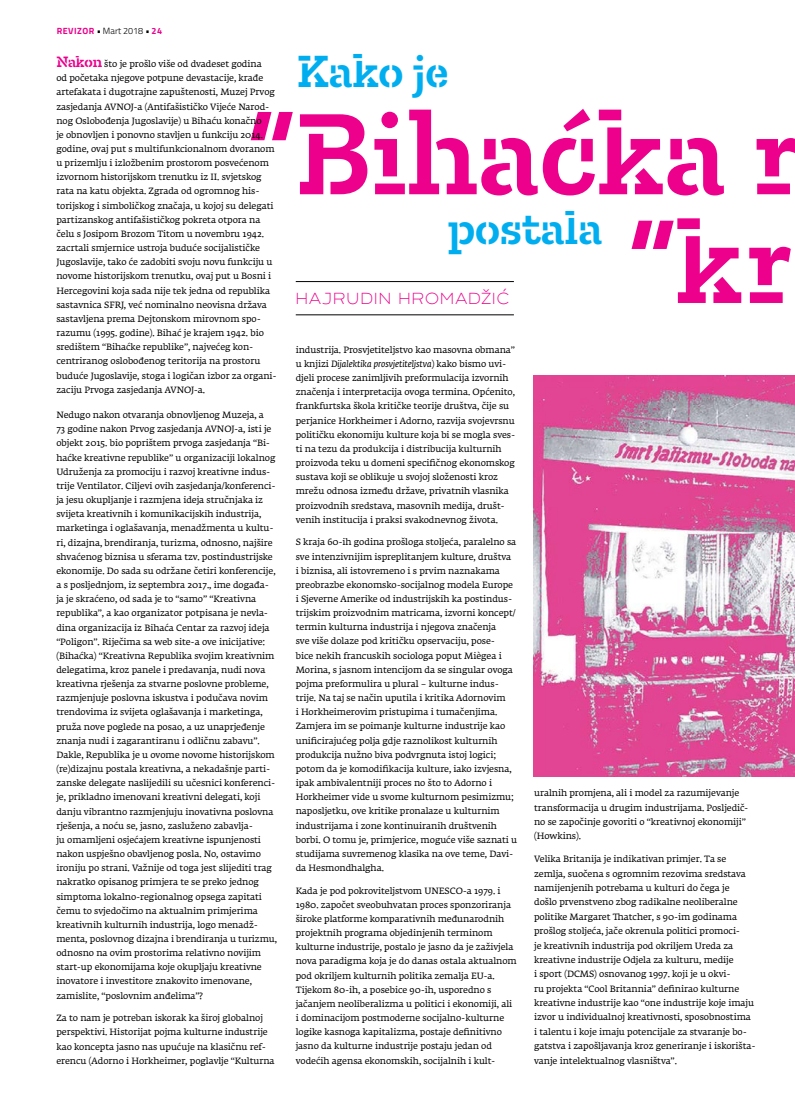
<style>
.page{position:relative;width:795px;height:1106px;background:#fff}
.page>*{position:absolute;margin:0;border:0;box-sizing:border-box;transform-origin:0 0}
.t1{font:500 123px "Tesla Stencil Std";color:#ec008c}
.t2{font:500 48px "Tesla Stencil Std";color:#00aeef}
.t3{font:300 16px "Arkibal";letter-spacing:.075em;color:#ec008c}
.t4{font:9px/14.2px "Fedra Serif A Pro";letter-spacing:-.005em;color:#000}
.t5{font:300 9px "Titillium";color:#000}
.s1{font-weight:700;color:#ec008c}
.s2{font-family:"Tesla Stencil Std";font-weight:500;font-size:16px;color:#ec008c}
.s3{font-style:italic}
</style>
<div class="page">
<hr style="left:295px;top:314px;width:218px;height:1px;background:#000">
<hr style="left:295px;top:281px;width:218px;height:1px;background:#000">
<img style="left:533px;top:376px;width:261px;height:401px">
<p class="t5" style="left:57px;top:24px;width:107px"><span class="s1">REVIZOR</span> • Mart 2018 • <span class="s1">24</span></p>
<h2 class="t2" style="left:297px;top:43px;width:153px">Kako je</h2>
<h1 class="t1" style="left:247px;top:84px;width:558px">“Bihaćka r</h1>
<p class="t4" style="left:56px;top:57px;width:222px"><span class="s2">Nakon</span> što je prošlo više od dvadeset godina<br>od početaka njegove potpune devastacije, krađe artefakata i dugotrajne zapuštenosti, Muzej Prvog zasjedanja AVNOJ-a (Antifašističko Vijeće Narod&shy;nog Oslobođenja Jugoslavije) u Bihaću konačno<br>je obnovljen i ponovno stavljen u funkciju 2014. godine, ovaj put s multifunkcionalnom dvoranom u prizemlju i izložbenim prostorom posvećenom izvornom historijskom trenutku iz II. svjetskog rata na katu objekta. Zgrada od ogromnog his&shy;torijskog i simboličkog značaja, u kojoj su delegati partizanskog antifašističkog pokreta otpora na čelu s Josipom Brozom Titom u novembru 1942. zacrtali smjernice ustroja buduće socijalističke Jugoslavije, tako će zadobiti svoju novu funkciju u novome historijskom trenutku, ovaj put u Bosni i Hercegovini koja sada nije tek jedna od republika sastavnica SFRJ, već nominalno neovisna država sastavljena prema Dejtonskom mirovnom spo&shy;razumu (1995. godine). Bihać je krajem 1942. bio središtem “Bihaćke republike”, najvećeg kon&shy;centriranog oslobođenog teritorija na prostoru buduće Jugoslavije, stoga i logičan izbor za organi&shy;zaciju Prvoga zasjedanja AVNOJ-a.</p>
<p class="t4" style="left:56px;top:408px;width:222px">Nedugo nakon otvaranja obnovljenog Muzeja, a<br>73 godine nakon Prvog zasjedanja AVNOJ-a, isti je objekt 2015. bio poprištem prvoga zasjedanja “Bi&shy;haćke kreativne republike” u organizaciji lokalnog Udruženja za promociju i razvoj kreativne indus&shy;trije Ventilator. Ciljevi ovih zasjedanja/konferenci&shy;ja jesu okupljanje i razmjena ideja stručnjaka iz svijeta kreativnih i komunikacijskih industrija, marketinga i oglašavanja, menadžmenta u kultu&shy;ri, dizajna, brendiranja, turizma, odnosno, najšire shvaćenog biznisa u sferama tzv. postindustrijske ekonomije. Do sada su održane četiri konferencije, a s posljednjom, iz septembra 2017., ime događa&shy;ja je skraćeno, od sada je to “samo” “Kreativna republika”, a kao organizator potpisana je nevla&shy;dina organizacija iz Bihaća Centar za razvoj ideja “Poligon”. Riječima sa web site-a ove inicijative: (Bihaćka) “Kreativna Republika svojim kreativnim delegatima, kroz panele i predavanja, nudi nova kreativna rješenja za stvarne poslovne probleme, razmjenjuje poslovna iskustva i podučava novim trendovima iz svijeta oglašavanja i marketinga, pruža nove poglede na posao, a uz unaprjeđenje znanja nudi i zagarantiranu i odličnu zabavu”.<br>Dakle, Republika je u ovome novome historijskom (re)dizajnu postala kreativna, a nekadašnje parti&shy;zanske delegate naslijedili su učesnici konferenci&shy;je, prikladno imenovani kreativni delegati, koji danju vibrantno razmjenjuju inovativna poslovna rješenja, a noću se, jasno, zasluženo zabavlja-<br>ju omamljeni osjećajem kreativne ispunjenosti nakon uspješno obavljenog posla. No, ostavimo ironiju po strani. Važnije od toga jest slijediti trag nakratko opisanog primjera te se preko jednog simptoma lokalno-regionalnog opsega zapitati čemu to svjedočimo na aktualnim primjerima kreativnih kulturnih industrija, logo menadž&shy;menta, poslovnog dizajna i brendiranja u turizmu, odnosno na ovim prostorima relativno novijim start-up ekonomijama koje okupljaju kreativne inovatore i investitore znakovito imenovane, zamislite, “poslovnim anđelima”?</p>
<p class="t4" style="left:56px;top:1011px;width:219px">Za to nam je potreban iskorak ka široj globalnoj perspektivi. Historijat pojma kulturne industrije kao koncepta jasno nas upućuje na klasičnu ref&shy;erencu (Adorno i Horkheimer, poglavlje “Kulturna</p>
<h2 class="t2" style="left:448px;top:201px;width:156px">postala</h2>
<h1 class="t1" style="left:627px;top:192px;width:170px">“kr</h1>
<h3 class="t3" style="left:295px;top:288px;width:215px">HAJRUDIN HROMADŽIĆ</h3>
<p class="t4" style="left:295px;top:343px;width:221px">industrija. Prosvjetiteljstvo kao masovna obmana” u knjizi <span class="s3">Dijalektika prosvjetiteljstva</span>) kako bismo uvi&shy;djeli procese zanimljivih preformulacija izvornih značenja i interpretacija ovoga termina. Općenito, frankfurtska škola kritičke teorije društva, čije su perjanice Horkheimer i Adorno, razvija svojevrsnu političku ekonomiju kulture koja bi se mogla sves&shy;ti na tezu da produkcija i distribucija kulturnih proizvoda teku u domeni specifičnog ekonomskog sustava koji se oblikuje u svojoj složenosti kroz mrežu odnosa između države, privatnih vlasnika proizvodnih sredstava, masovnih medija, društ&shy;venih institucija i praksi svakodnevnog života.</p>
<p class="t4" style="left:295px;top:535px;width:223px">S kraja 60-ih godina prošloga stoljeća, paralelno sa sve intenzivnijim ispreplitanjem kulture, društva<br>i biznisa, ali istovremeno i s prvim naznakama preobrazbe ekonomsko-socijalnog modela Europe i Sjeverne Amerike od industrijskih ka postindus&shy;trijskim proizvodnim matricama, izvorni koncept/ termin kulturna industrija i njegova značenja<br>sve više dolaze pod kritičku opservaciju, pose-<br>bice nekih francuskih sociologa poput Miègea i Morina, s jasnom intencijom da se singular ovoga pojma preformulira u plural – kulturne indus&shy;trije. Na taj se način uputila i kritika Adornovim<br>i Horkheimerovim pristupima i tumačenjima.<br>Zamjera im se poimanje kulturne industrije kao unificirajućeg polja gdje raznolikost kulturnih produkcija nužno biva podvrgnuta istoj logici; potom da je komodifikacija kulture, iako izvjesna, ipak ambivalentniji proces no što to Adorno i Horkheimer vide u svome kulturnom pesimizmu; naposljetku, ove kritike pronalaze u kulturnim industrijama i zone kontinuiranih društvenih borbi. O tomu je, primjerice, moguće više saznati u studijama suvremenog klasika na ove teme, Davi&shy;da Hesmondhalgha.</p>
<p class="t4" style="left:295px;top:883px;width:222px">Kada je pod pokroviteljstvom UNESCO-a 1979. i 1980. započet sveobuhvatan proces sponzoriranja široke platforme komparativnih međunarodnih projektnih programa objedinjenih terminom kulturne industrije, postalo je jasno da je zaživjela nova paradigma koja je do danas ostala aktualnom pod okriljem kulturnih politika zemalja EU-a.<br>Tijekom 80-ih, a posebice 90-ih, usporedno s jačanjem neoliberalizma u politici i ekonomiji, ali i dominacijom postmoderne socijalno-kulturne logike kasnoga kapitalizma, postaje definitivno jasno da kulturne industrije postaju jedan od vodećih agensa ekonomskih, socijalnih i kult-</p>
<p class="t4" style="left:533px;top:786px;width:216px">uralnih promjena, ali i model za razumijevanje transformacija u drugim industrijama. Posljedič&shy;no se započinje govoriti o “kreativnoj ekonomiji” (Howkins).</p>
<p class="t4" style="left:533px;top:852px;width:223px">Velika Britanija je indikativan primjer. Ta se zemlja, suočena s ogromnim rezovima sredstava namijenjenih potrebama u kulturi do čega je<br>došlo prvenstveno zbog radikalne neoliberalne politike Margaret Thatcher, s 90-im godinama prošlog stoljeća, jače okrenula politici promoci-<br>je kreativnih industrija pod okriljem Ureda za kreativne industrije Odjela za kulturu, medije<br>i sport (DCMS) osnovanog 1997. koji je u okvi-<br>ru projekta “Cool Britannia” definirao kulturne kreativne industrije kao “one industrije koje imaju izvor u individualnoj kreativnosti, sposobnostima i talentu i koje imaju potencijale za stvaranje bo&shy;gatstva i zapošljavanja kroz generiranje i iskorišta&shy;vanje intelektualnog vlasništva”.</p>
</div>
